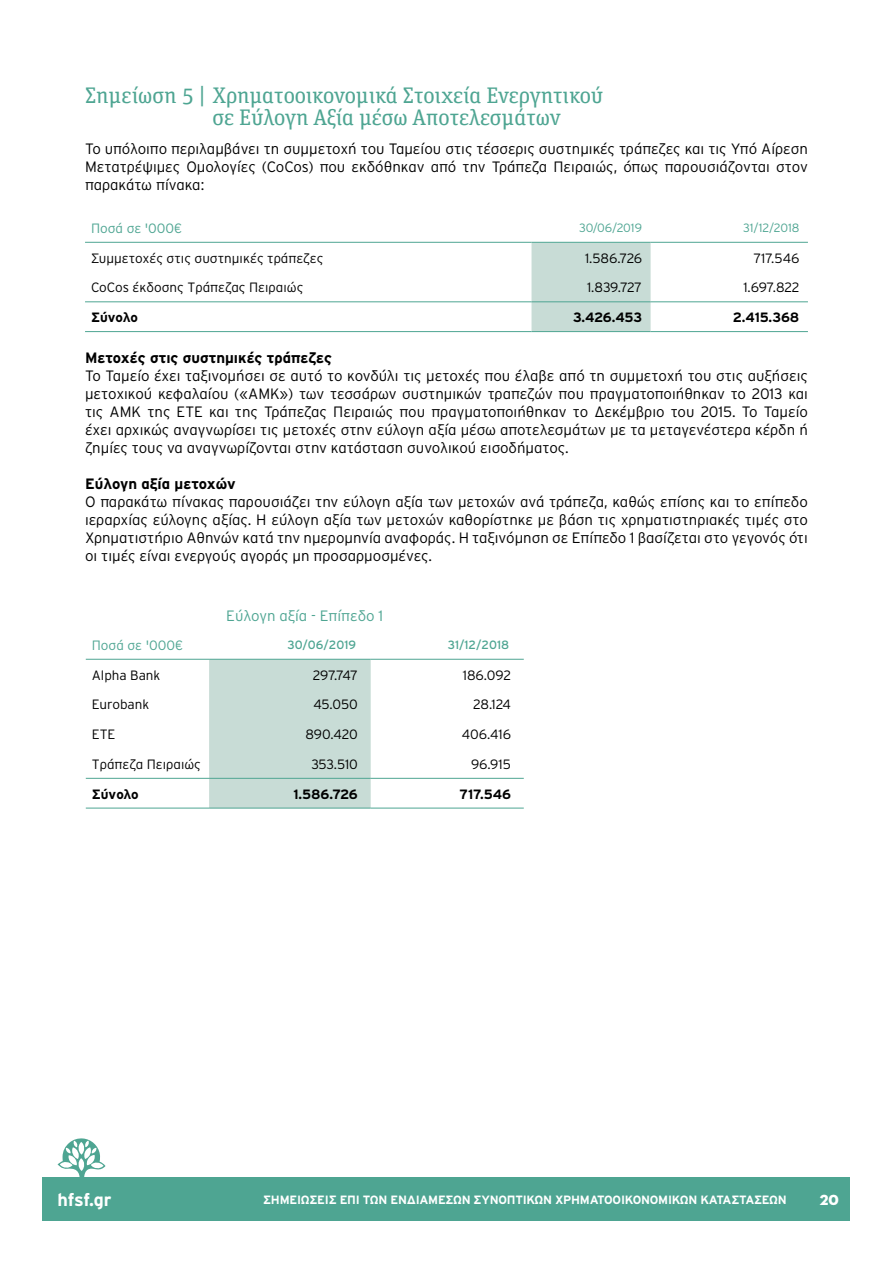
<style>
.page{position:relative;width:893px;height:1263px;background:#fff}
.page>*{position:absolute;margin:0;border:0;box-sizing:border-box;transform-origin:0 0}
.t1{font:22.5px/22.5px "Unit Slab Pro";letter-spacing:-.01em;color:#4ea592}
.t2{font:700 18px "Interstate GR";letter-spacing:-.01em;color:#fff}
.t3{font:300 15px/18px "Interstate GR";color:#000;text-align:justify}
.t4{font:700 15px "Interstate GR";color:#000}
.t5{font:300 15px "Interstate GR";color:#4ea592}
.t6{font:15px "Neutraface Two Disp Greek Titl";color:#fff}
.t7{font:300 13.5px "Interstate GR";color:#000}
.t8{font:700 13.5px "Interstate GR";letter-spacing:-.01em;color:#000}
.t9{font:300 13.5px "Interstate GR";color:#4ea592}
.t10{font:700 12px "Interstate GR";letter-spacing:-.02em;color:#fff}
.t11{font:300 12px "Interstate GR";color:#4ea592}
.t12{font:12px "Interstate GR";color:#4ea592}
</style>
<div class="page">
<div style="left:43px;top:1177px;width:807px;height:43px;background:#4ea592"></div>
<svg style="left:58px;top:1138px;width:47px;height:39px"></svg>
<div style="left:531px;top:243px;width:120px;height:88px;background:#c8dcd6"></div>
<hr style="left:85px;top:242px;width:446px;height:1px;background:#4ea592">
<hr style="left:531px;top:242px;width:120px;height:1px;background:#4ea592">
<hr style="left:651px;top:242px;width:157px;height:1px;background:#4ea592">
<hr style="left:85px;top:301px;width:446px;height:1px;background:#4ea592">
<hr style="left:531px;top:301px;width:120px;height:1px;background:#4ea592">
<hr style="left:651px;top:301px;width:157px;height:1px;background:#4ea592">
<hr style="left:85px;top:331px;width:446px;height:1px;background:#4ea592">
<hr style="left:531px;top:331px;width:120px;height:1px;background:#4ea592">
<hr style="left:651px;top:331px;width:157px;height:1px;background:#4ea592">
<div style="left:209px;top:660px;width:162px;height:148px;background:#c8dcd6"></div>
<hr style="left:86px;top:778px;width:123px;height:1px;background:#4ea592">
<hr style="left:209px;top:778px;width:162px;height:1px;background:#4ea592">
<hr style="left:371px;top:778px;width:153px;height:1px;background:#4ea592">
<hr style="left:86px;top:808px;width:123px;height:1px;background:#4ea592">
<hr style="left:209px;top:808px;width:162px;height:1px;background:#4ea592">
<hr style="left:371px;top:808px;width:153px;height:1px;background:#4ea592">
<hr style="left:86px;top:659px;width:123px;height:1px;background:#4ea592">
<hr style="left:209px;top:659px;width:162px;height:1px;background:#4ea592">
<hr style="left:371px;top:659px;width:153px;height:1px;background:#4ea592">
<h1 class="t1" style="left:213px;top:83px;width:392px;text-indent:-128px">Σημείωση 5 | Χρηματοοικονομικά Στοιχεία Ενεργητικού σε Εύλογη Αξία μέσω Αποτελεσμάτων</h1>
<p class="t3" style="left:85px;top:140px;width:724px">Το υπόλοιπο περιλαμβάνει τη συμμετοχή του Ταμείου στις τέσσερις συστημικές τράπεζες και τις Υπό Αίρεση Μετατρέψιμες Ομολογίες (CoCos) που εκδόθηκαν από την Τράπεζα Πειραιώς, όπως παρουσιάζονται στον παρακάτω πίνακα:</p>
<p class="t9" style="left:91px;top:220px;width:93px">Ποσά σε '000€</p>
<p class="t11" style="left:579px;top:221px;width:64px">30/06/2019</p>
<p class="t11" style="left:743px;top:221px;width:58px">31/12/2018</p>
<p class="t7" style="left:91px;top:250px;width:234px">Συμμετοχές στις συστημικές τράπεζες</p>
<p class="t7" style="left:585px;top:250px;width:59px">1.586.726</p>
<p class="t7" style="left:754px;top:250px;width:47px">717.546</p>
<p class="t7" style="left:91px;top:280px;width:214px">CoCos έκδοσης Τράπεζας Πειραιώς</p>
<p class="t7" style="left:587px;top:280px;width:57px">1.839.727</p>
<p class="t7" style="left:743px;top:280px;width:58px">1.697.822</p>
<p class="t8" style="left:91px;top:310px;width:49px">Σύνολο</p>
<p class="t8" style="left:573px;top:310px;width:70px">3.426.453</p>
<p class="t8" style="left:733px;top:310px;width:68px">2.415.368</p>
<p class="t4" style="left:85px;top:349px;width:249px">Μετοχές στις συστημικές τράπεζες</p>
<p class="t3" style="left:85px;top:366px;width:724px">Το Ταμείο έχει ταξινομήσει σε αυτό το κονδύλι τις μετοχές που έλαβε από τη συμμετοχή του στις αυξήσεις μετοχικού κεφαλαίου («ΑΜΚ») των τεσσάρων συστημικών τραπεζών που πραγματοποιήθηκαν το 2013 και τις ΑΜΚ της ΕΤΕ και της Τράπεζας Πειραιώς που πραγματοποιήθηκαν το Δεκέμβριο του 2015. Το Ταμείο έχει αρχικώς αναγνωρίσει τις μετοχές στην εύλογη αξία μέσω αποτελεσμάτων με τα μεταγενέστερα κέρδη ή ζημίες τους να αναγνωρίζονται στην κατάσταση συνολικού εισοδήματος.</p>
<p class="t4" style="left:85px;top:475px;width:152px">Εύλογη αξία μετοχών</p>
<p class="t3" style="left:85px;top:492px;width:724px">Ο παρακάτω πίνακας παρουσιάζει την εύλογη αξία των μετοχών ανά τράπεζα, καθώς επίσης και το επίπεδο ιεραρχίας εύλογης αξίας. Η εύλογη αξία των μετοχών καθορίστηκε με βάση τις χρηματιστηριακές τιμές στο Χρηματιστήριο Αθηνών κατά την ημερομηνία αναφοράς. Η ταξινόμηση σε Επίπεδο 1 βασίζεται στο γεγονός ότι οι τιμές είναι ενεργούς αγοράς μη προσαρμοσμένες.</p>
<p class="t5" style="left:226px;top:607px;width:158px">Εύλογη αξία - Επίπεδο 1</p>
<p class="t9" style="left:92px;top:637px;width:93px">Ποσά σε '000€</p>
<p class="t12" style="left:287px;top:638px;width:70px">30/06/2019</p>
<p class="t12" style="left:448px;top:638px;width:63px">31/12/2018</p>
<p class="t7" style="left:92px;top:667px;width:70px">Alpha Bank</p>
<p class="t7" style="left:313px;top:667px;width:47px">297.747</p>
<p class="t7" style="left:463px;top:667px;width:50px">186.092</p>
<p class="t7" style="left:92px;top:697px;width:59px">Eurobank</p>
<p class="t7" style="left:313px;top:697px;width:46px">45.050</p>
<p class="t7" style="left:473px;top:697px;width:39px">28.124</p>
<p class="t7" style="left:92px;top:727px;width:25px">ETE</p>
<p class="t7" style="left:306px;top:727px;width:54px">890.420</p>
<p class="t7" style="left:462px;top:727px;width:51px">406.416</p>
<p class="t7" style="left:92px;top:756px;width:111px">Τράπεζα Πειραιώς</p>
<p class="t7" style="left:311px;top:756px;width:48px">353.510</p>
<p class="t7" style="left:471px;top:756px;width:41px">96.915</p>
<p class="t8" style="left:92px;top:786px;width:49px">Σύνολο</p>
<p class="t8" style="left:293px;top:786px;width:66px">1.586.726</p>
<p class="t8" style="left:460px;top:786px;width:53px">717.546</p>
<p class="t2" style="left:58px;top:1190px;width:56px">hfsf.gr</p>
<p class="t6" style="left:820px;top:1190px;width:21px">20</p>
<p class="t10" style="left:263px;top:1193px;width:525px">ΣΗΜΕΙΏΣΕΙΣ ΕΠΊ ΤΩΝ ΕΝΔΙΆΜΕΣΩΝ ΣΥΝΟΠΤΙΚΏΝ ΧΡΗΜΑΤΟΟΙΚΟΝΟΜΙΚΏΝ KΑΤΑΣΤΆΣΕΩΝ</p>
</div>
